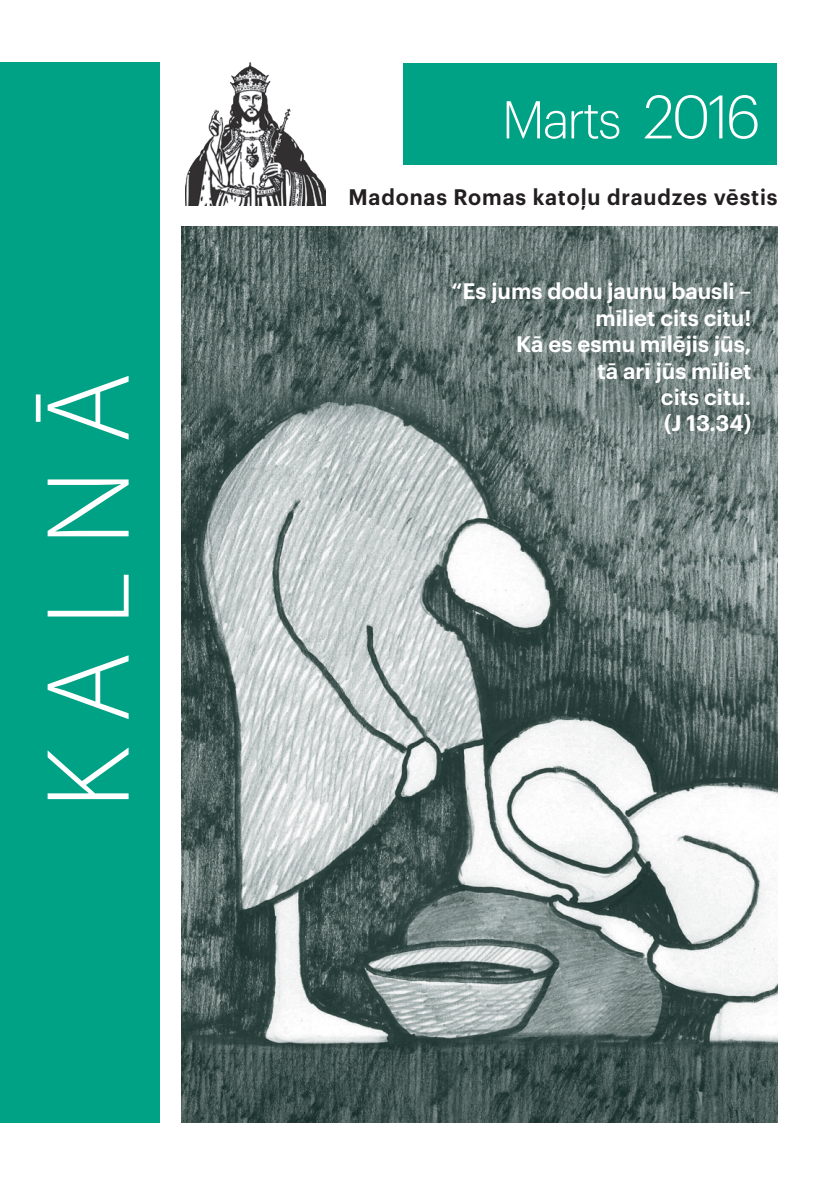
<style>
.page{position:relative;width:840px;height:1191px;background:#fff}
.page>*{position:absolute;margin:0;border:0;box-sizing:border-box;transform-origin:0 0}
.t1{font:300 120px "Myriad Pro";color:#fff}
.t2{font:300 52px "Graphik";letter-spacing:-.04em;color:#fff}
.t3{font:600 22px/26.4px "Graphik";color:#fff;text-align:right}
.t4{font:600 22px "Graphik";letter-spacing:.04em;color:#231f20}
.s1{font-size:60px}
</style>
<div class="page">
<img style="left:181px;top:227px;width:596px;height:896px">
<div style="left:0;top:62px;width:159px;height:1061px;background:#00a285"></div>
<div style="left:402px;top:63px;width:374px;height:102px;background:#00a285"></div>
<img style="left:185px;top:62px;width:140px;height:144px">
<h1 class="t1" style="left:16px;top:809px;width:437px;rotate:-90deg">K A L N Ā</h1>
<h2 class="t2" style="left:501px;top:82px;width:260px">Marts <span class="s1">2016</span></h2>
<p class="t4" style="left:348px;top:180px;width:430px">Madonas Romas katoļu draudzes vēstis</p>
<p class="t3" style="left:451px;top:276px;width:301px">“Es jums dodu jaunu bausli – mīliet cits citu!<br>Kā es esmu mīlējis jūs,<br>tā arī jūs mīliet<br>cits citu.<br>(J 13.34)</p>
</div>
